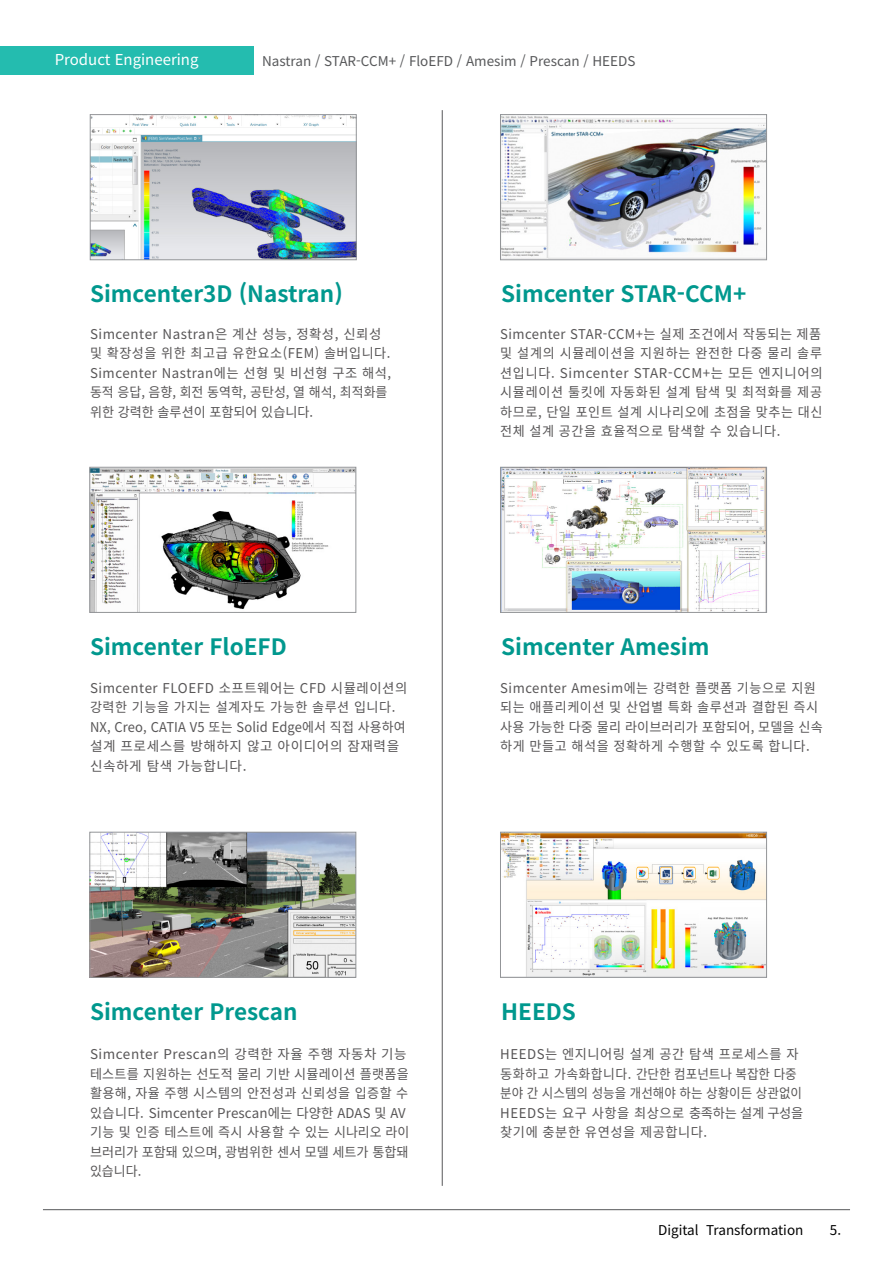
<style>
.page{position:relative;width:893px;height:1263px;background:#fff}
.page>*{position:absolute;margin:0;border:0;box-sizing:border-box;transform-origin:0 0}
.t1{font:700 22.5px "Noto Sans KR";color:#00988e}
.t2{font:15px "Noto Sans KR";color:#fff}
.t3{font:13.5px/19.5px "Noto Sans KR";letter-spacing:.04em;color:#585657}
.t4{font:13.5px/19.5px "Noto Sans KR";letter-spacing:.01em;color:#585657}
.t5{font:13.5px "Noto Sans KR";color:#57585a}
.t6{font:13.5px "Noto Sans KR";color:#585657;scale:.96 1}
.t7{font:13.5px "Noto Sans CJ Kkr";color:#000}
.t8{font:13.5px "Noto Sans KR";color:#585657}
</style>
<div class="page">
<hr style="left:43px;top:1209px;width:807px;height:1px;background:#57585a">
<img style="left:92px;top:116px;width:262px;height:142px">
<div style="left:90px;top:114px;width:266px;height:146px;border:1px solid #939598"></div>
<img style="left:502px;top:116px;width:263px;height:142px">
<div style="left:500px;top:114px;width:267px;height:146px;border:1px solid #939598"></div>
<img style="left:502px;top:469px;width:263px;height:142px">
<div style="left:500px;top:467px;width:267px;height:146px;border:1px solid #939598"></div>
<img style="left:502px;top:834px;width:263px;height:141px">
<div style="left:500px;top:832px;width:267px;height:145px;border:1px solid #939598"></div>
<img style="left:92px;top:469px;width:262px;height:142px">
<div style="left:90px;top:467px;width:266px;height:146px;border:1px solid #939598"></div>
<img style="left:92px;top:834px;width:262px;height:141px">
<div style="left:90px;top:832px;width:266px;height:145px;border:1px solid #939598"></div>
<hr style="left:442px;top:110px;width:1px;height:1076px;background:#57585a">
<div style="left:0;top:47px;width:253px;height:28px;background:#24bcaf"></div>
<p class="t2" style="left:55px;top:51px;width:145px">Product Engineering</p>
<p class="t5" style="left:262px;top:54px;width:375px">Nastran / STAR-CCM+ / FloEFD / Amesim / Prescan / HEEDS</p>
<p class="t1" style="left:90px;top:281px;width:254px">Simcenter3D (Nastran)</p>
<p class="t1" style="left:501px;top:281px;width:247px">Simcenter STAR-CCM+</p>
<p class="t3" style="left:90px;top:324px;width:303px">Simcenter Nastran은 계산 성능, 정확성, 신뢰성 및 확장성을 위한 최고급 유한요소(FEM) 솔버입니다.<br>Simcenter Nastran에는 선형 및 비선형 구조 해석,</p>
<p class="t6" style="left:90px;top:384px;width:311px">동적 응답, 음향, 회전 동역학, 공탄성, 열 해석, 최적화를</p>
<p class="t8" style="left:90px;top:404px;width:225px">위한 강력한 솔루션이 포함되어 있습니다.</p>
<p class="t3" style="left:500px;top:324px;width:324px">Simcenter STAR-CCM+는 실제 조건에서 작동되는 제품 및 설계의 시뮬레이션을 지원하는 완전한 다중 물리 솔루 션입니다. Simcenter STAR-CCM+는 모든 엔지니어의 시뮬레이션 툴킷에 자동화된 설계 탐색 및 최적화를 제공 하므로, 단일 포인트 설계 시나리오에 초점을 맞추는 대신 전체 설계 공간을 효율적으로 탐색할 수 있습니다.</p>
<p class="t1" style="left:90px;top:634px;width:198px">Simcenter FloEFD</p>
<p class="t1" style="left:501px;top:634px;width:210px">Simcenter Amesim</p>
<p class="t3" style="left:90px;top:678px;width:319px">Simcenter FLOEFD 소프트웨어는 CFD 시뮬레이션의 강력한 기능을 가지는 설계자도 가능한 솔루션 입니다.<br>NX, Creo, CATIA V5 또는 Solid Edge에서 직접 사용하여 설계 프로세스를 방해하지 않고 아이디어의 잠재력을 신속하게 탐색 가능합니다.</p>
<p class="t3" style="left:500px;top:678px;width:324px">Simcenter Amesim에는 강력한 플랫폼 기능으로 지원 되는 애플리케이션 및 산업별 특화 솔루션과 결합된 즉시 사용 가능한 다중 물리 라이브러리가 포함되어, 모델을 신속 하게 만들고 해석을 정확하게 수행할 수 있도록 합니다.</p>
<p class="t1" style="left:90px;top:999px;width:209px">Simcenter Prescan</p>
<p class="t3" style="left:90px;top:1045px;width:318px">Simcenter Prescan의 강력한 자율 주행 자동차 기능</p>
<p class="t4" style="left:90px;top:1064px;width:321px">테스트를 지원하는 선도적 물리 기반 시뮬레이션 플랫폼을 활용해, 자율 주행 시스템의 안전성과 신뢰성을 입증할 수 있습니다. Simcenter Prescan에는 다양한 ADAS 및 AV 기능 및 인증 테스트에 즉시 사용할 수 있는 시나리오 라이 브러리가 포함돼 있으며, 광범위한 센서 모델 세트가 통합돼 있습니다.</p>
<p class="t1" style="left:501px;top:999px;width:76px">HEEDS</p>
<p class="t3" style="left:500px;top:1045px;width:305px">HEEDS는 엔지니어링 설계 공간 탐색 프로세스를 자 동화하고 가속화합니다. 간단한 컴포넌트나 복잡한 다중 분야 간 시스템의 성능을 개선해야 하는 상황이든 상관없이<br>HEEDS는 요구 사항을 최상으로 충족하는 설계 구성을</p>
<p class="t3" style="left:500px;top:1123px;width:208px">찾기에 충분한 유연성을 제공합니다.</p>
<p class="t7" style="left:658px;top:1222px;width:147px">Digital Transformation</p>
<p class="t7" style="left:830px;top:1222px;width:13px">5.</p>
</div>
